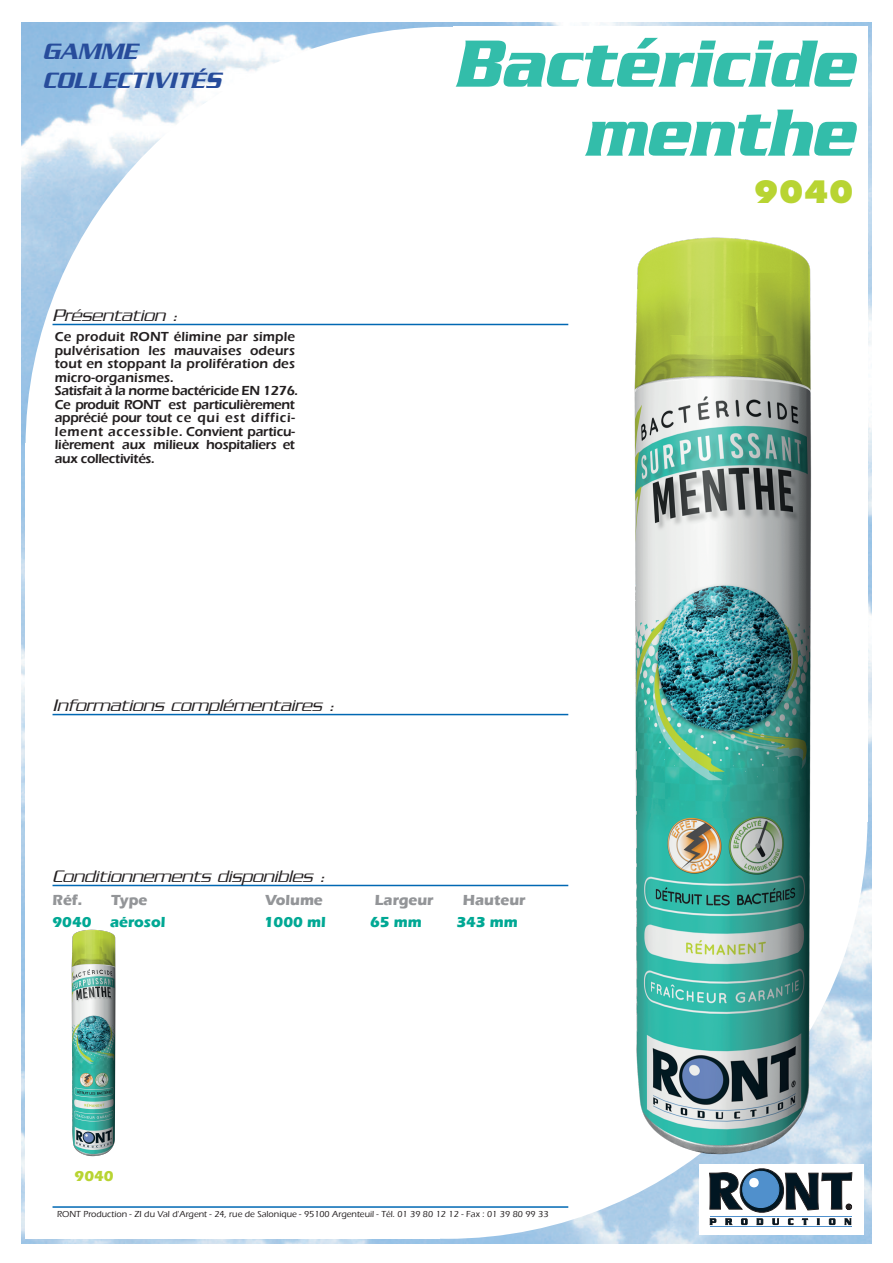
<style>
.page{position:relative;width:893px;height:1263px;background:#fff}
.page>*{position:absolute;margin:0;border:0;box-sizing:border-box;transform-origin:0 0}
.t1{font:italic 700 72px/69px "Serpentine";color:#33bdaa;text-align:right;scale:.85 1}
.t2{font:800 30px "Futura";color:#b8d432}
.t3{font:italic 500 24px/28.8px "Serpentine";color:#274c9b}
.t4{font:italic 300 18px "Serpentine";color:#231f20}
.t5{font:700 15px "Eras ITC";color:#939598}
.t6{font:700 15px "Eras ITC";color:#00a894}
.t7{font:700 15px "Eras ITC";color:#b8d432}
.t8{font:600 13.5px/13.5px "Eras ITC";letter-spacing:-.015em;color:#231f20}
.t9{font:500 9px "Eras ITC";color:#231f20}
</style>
<div class="page">
<img style="left:21px;top:23px;width:851px;height:1220px">
<div style="left:26px;top:27px;width:841px;height:842px;background:#fff;border-radius:50%"></div>
<div style="left:26px;top:444px;width:414px;height:795px;background:#fff"></div>
<div style="left:453px;top:27px;width:414px;height:795px;background:#fff"></div>
<hr style="left:53px;top:1206px;width:515px;height:2px;background:#0168b3">
<hr style="left:53px;top:324px;width:515px;height:1px;background:#0168b3">
<hr style="left:53px;top:714px;width:515px;height:1px;background:#0168b3">
<div style="left:699px;top:1163px;width:164px;height:71px;background:#fff"></div>
<hr style="left:710px;top:1226px;width:142px;height:1px;background:#5090cc">
<svg style="left:709px;top:1186px;width:143px;height:39px"></svg>
<hr style="left:53px;top:885px;width:515px;height:1px;background:#0168b3">
<img style="left:342px;top:186px;width:530px;height:1000px">
<img style="left:21px;top:917px;width:95px;height:247px">
<h3 class="t3" style="left:43px;top:37px;width:180px">GAMME<br>COLLECTIVITÉS</h3>
<h3 class="t4" style="left:53px;top:305px;width:127px">Présentation :</h3>
<p class="t8" style="left:55px;top:330px;width:245px">Ce produit RONT élimine par simple pulvérisation les mauvaises odeurs tout en stoppant la prolifération des micro-organismes.<br>Satisfait à la norme bactéricide EN 1276.<br>Ce produit RONT est particulièrement apprécié pour tout ce qui est diffici&shy;lement accessible. Convient particu&shy;lièrement aux milieux hospitaliers et aux collectivités.</p>
<h3 class="t4" style="left:53px;top:695px;width:283px">Informations complémentaires :</h3>
<h1 class="t1" style="left:454px;top:28px;width:472px">Bactéricide menthe</h1>
<h2 class="t2" style="left:754px;top:173px;width:101px">9040</h2>
<h3 class="t4" style="left:53px;top:866px;width:274px">Conditionnements disponibles :</h3>
<p class="t5" style="left:53px;top:891px;width:31px">Réf.</p>
<p class="t5" style="left:111px;top:891px;width:38px">Type</p>
<p class="t5" style="left:265px;top:891px;width:59px">Volume</p>
<p class="t5" style="left:375px;top:891px;width:60px">Largeur</p>
<p class="t5" style="left:463px;top:891px;width:64px">Hauteur</p>
<p class="t6" style="left:53px;top:914px;width:115px">9040 aérosol</p>
<p class="t6" style="left:264px;top:914px;width:63px">1000 ml</p>
<p class="t6" style="left:370px;top:914px;width:53px">65 mm</p>
<p class="t6" style="left:456px;top:914px;width:63px">343 mm</p>
<p class="t7" style="left:75px;top:1167px;width:41px">9040</p>
<p class="t9" style="left:57px;top:1209px;width:493px">RONT Production - ZI du Val d'Argent - 24, rue de Salonique - 95100 Argenteuil - Tél. 01 39 80 12 12 - Fax : 01 39 80 99 33</p>
</div>
